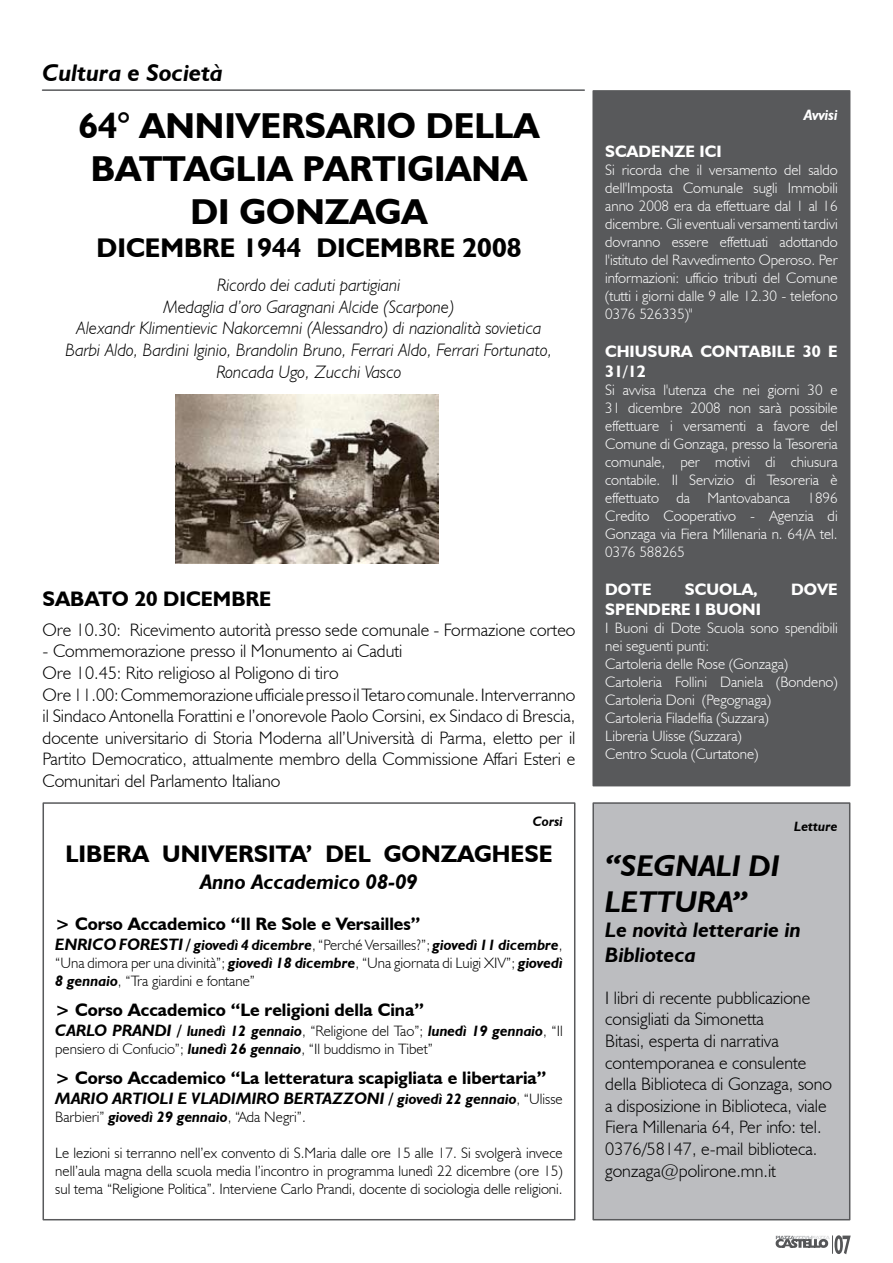
<style>
.page{position:relative;width:893px;height:1263px;background:#fff}
.page>*{position:absolute;margin:0;border:0;box-sizing:border-box;transform-origin:0 0}
.t1{font:700 36px/43.2px "Humanist 521 BT";color:#000;text-align:center}
.t2{font:italic 700 30px/36px "Humanist 521 BT";color:#000}
.t3{font:700 27px "Humanist 521 BT";color:#000}
.t4{font:700 24px "Humanist 521 BT";color:#000}
.t5{font:italic 700 24px "Humanist 521 BT";color:#000}
.t6{font:italic 700 21px/25.2px "Humanist 521 BT";color:#000}
.t7{font:700 21px "Humanist 521 BT";color:#000}
.t8{font:300 18px/21.6px "Humanist 521 BT";color:#000}
.t9{font:italic 300 18px/21.6px "Humanist 521 BT";color:#000;text-align:center}
.t10{font:700 18px "Humanist 521 BT";color:#000}
.t11{font:700 16.5px/19.8px "Humanist 521 BT";color:#fff}
.t12{font:italic 700 16.5px "Humanist 521 BT";color:#000}
.t13{font:300 15px/18px "Humanist 521 BT";color:#fff;text-align:justify}
.t14{font:300 15px/18px "Humanist 521 BT";color:#000;text-align:justify}
.t15{font:italic 700 15px "Humanist 521 BT";color:#fff}
.t16{font:italic 700 13.5px "Humanist 521 BT";color:#000}
.s1{font-weight:700;font-style:italic;font-size:16.5px}
.s2{font-weight:700;font-style:italic}
.s3{font-size:15px}
.s4{font-weight:300;font-style:normal;font-size:15px}
</style>
<div class="page">
<svg style="left:776px;top:1235px;width:75px;height:19px"></svg>
<hr style="left:43px;top:89px;width:541px;height:2px;background:#58595b">
<img style="left:176px;top:394px;width:262px;height:170px">
<div style="left:592px;top:90px;width:258px;height:696px;background:#58595b;border:2px solid #58595b"></div>
<div style="left:592px;top:802px;width:258px;height:418px;background:#bcbdc0;border:2px solid #58595b"></div>
<div style="left:43px;top:802px;width:532px;height:418px;border:2px solid #58595b"></div>
<h3 class="t5" style="left:43px;top:58px;width:182px">Cultura e Società</h3>
<h1 class="t1" style="left:79px;top:103px;width:462px">64° ANNIVERSARIO DELLA<br>BATTAGLIA PARTIGIANA<br>DI GONZAGA</h1>
<h3 class="t3" style="left:97px;top:231px;width:426px">DICEMBRE 1944 DICEMBRE 2008</h3>
<p class="t9" style="left:66px;top:274px;width:488px">Ricordo dei caduti partigiani<br>Medaglia d’oro Garagnani Alcide (Scarpone)<br>Alexandr Klimentievic Nakorcemni (Alessandro) di nazionalità sovietica Barbi Aldo, Bardini Iginio, Brandolin Bruno, Ferrari Aldo, Ferrari Fortunato, Roncada Ugo, Zucchi Vasco</p>
<h3 class="t7" style="left:43px;top:585px;width:230px">SABATO 20 DICEMBRE</h3>
<p class="t8" style="left:43px;top:618px;width:534px">Ore 10.30: Ricevimento autorità presso sede comunale - Formazione corteo</p>
<p class="t8" style="left:43px;top:640px;width:534px">- Commemorazione presso il Monumento ai Caduti<br>Ore 10.45: Rito religioso al Poligono di tiro<br>Ore 11.00: Commemorazione ufficiale presso il Tetaro comunale. Interverranno il Sindaco Antonella Forattini e l’onorevole Paolo Corsini, ex Sindaco di Brescia, docente universitario di Storia Moderna all’Università di Parma, eletto per il Partito Democratico, attualmente membro della Commissione Affari Esteri e Comunitari del Parlamento Italiano</p>
<p class="t16" style="left:533px;top:813px;width:32px">Corsi</p>
<h3 class="t4" style="left:66px;top:839px;width:488px">LIBERA UNIVERSITA’ DEL GONZAGHESE</h3>
<h3 class="t6" style="left:200px;top:869px;width:219px">Anno Accademico 08-09</h3>
<p class="t10" style="left:55px;top:913px;width:367px">&gt; Corso Accademico “Il Re Sole e Versailles”</p>
<p class="t14" style="left:55px;top:936px;width:509px"><span class="s1">ENRICO FORESTI /</span> <span class="s2">giovedì 4 dicembre</span>, “Perché Versailles?”; <span class="s2">giovedì 11 dicembre</span>, “Una dimora per una divinità”; <span class="s2">giovedì 18 dicembre</span>, “Una giornata di Luigi XIV”; <span class="s2">giovedì 8 gennaio</span>, “Tra giardini e fontane”</p>
<p class="t10" style="left:55px;top:999px;width:370px">&gt; Corso Accademico “Le religioni della Cina”</p>
<p class="t14" style="left:55px;top:1021px;width:509px"><span class="s1">CARLO PRANDI /</span> <span class="s2">lunedì 12 gennaio</span>, “Religione del Tao”; <span class="s2">lunedì 19 gennaio</span>, “Il pensiero di Confucio”; <span class="s2">lunedì 26 gennaio</span>, “Il buddismo in Tibet”</p>
<p class="t10" style="left:55px;top:1067px;width:493px">&gt; Corso Accademico “La letteratura scapigliata e libertaria”</p>
<p class="t12" style="left:55px;top:1088px;width:509px">MARIO ARTIOLI E VLADIMIRO BERTAZZONI / <span class="s3">giovedì 22 gennaio</span><span class="s4">, “Ulisse</span></p>
<p class="t14" style="left:55px;top:1107px;width:252px">Barbieri” <span class="s2">giovedì 29 gennaio</span>, “Ada Negri”.</p>
<p class="t14" style="left:55px;top:1143px;width:509px">Le lezioni si terranno nell’ex convento di S.Maria dalle ore 15 alle 17. Si svolgerà invece nell’aula magna della scuola media l’incontro in programma lunedì 22 dicembre (ore 15) sul tema “Religione Politica”. Interviene Carlo Prandi, docente di sociologia delle religioni.</p>
<p class="t15" style="left:804px;top:105px;width:36px">Avvisi</p>
<p class="t11" style="left:605px;top:141px;width:118px">SCADENZE ICI</p>
<p class="t13" style="left:605px;top:161px;width:234px">Si ricorda che il versamento del saldo dell'Imposta Comunale sugli Immobili anno 2008 era da effettuare dal 1 al 16 dicembre. Gli eventuali versamenti tardivi dovranno essere effettuati adottando l'istituto del Ravvedimento Operoso. Per informazioni: ufficio tributi del Comune (tutti i giorni dalle 9 alle 12.30 - telefono 0376 526335)"</p>
<p class="t11" style="left:605px;top:341px;width:234px">CHIUSURA CONTABILE 30 E<br>31/12</p>
<p class="t13" style="left:605px;top:381px;width:234px">Si avvisa l'utenza che nei giorni 30 e 31 dicembre 2008 non sarà possibile effettuare i versamenti a favore del Comune di Gonzaga, presso la Tesoreria comunale, per motivi di chiusura contabile. Il Servizio di Tesoreria è effettuato da Mantovabanca 1896<br>Credito Cooperativo - Agenzia di Gonzaga via Fiera Millenaria n. 64/A tel.<br>0376 588265</p>
<p class="t11" style="left:605px;top:579px;width:48px">DOTE</p>
<p class="t11" style="left:685px;top:579px;width:74px">SCUOLA,</p>
<p class="t11" style="left:791px;top:579px;width:48px">DOVE</p>
<p class="t11" style="left:605px;top:599px;width:157px">SPENDERE I BUONI</p>
<p class="t13" style="left:605px;top:618px;width:234px;text-align:left">I Buoni di Dote Scuola sono spendibili nei seguenti punti:<br>Cartoleria delle Rose (Gonzaga)<br>Cartoleria Follini Daniela (Bondeno)<br>Cartoleria Doni (Pegognaga)<br>Cartoleria Filadelfia (Suzzara)<br>Libreria Ulisse (Suzzara)<br>Centro Scuola (Curtatone)</p>
<p class="t16" style="left:794px;top:818px;width:45px">Letture</p>
<h2 class="t2" style="left:605px;top:847px;width:176px">“SEGNALI DI<br>LETTURA”</h2>
<h3 class="t6" style="left:605px;top:917px;width:197px">Le novità letterarie in<br>Biblioteca</h3>
<p class="t8" style="left:605px;top:986px;width:228px">I libri di recente pubblicazione consigliati da Simonetta<br>Bitasi, esperta di narrativa contemporanea e consulente della Biblioteca di Gonzaga, sono a disposizione in Biblioteca, viale<br>Fiera Millenaria 64, Per info: tel.<br>0376/58147, e-mail biblioteca. gonzaga@polirone.mn.it</p>
</div>
